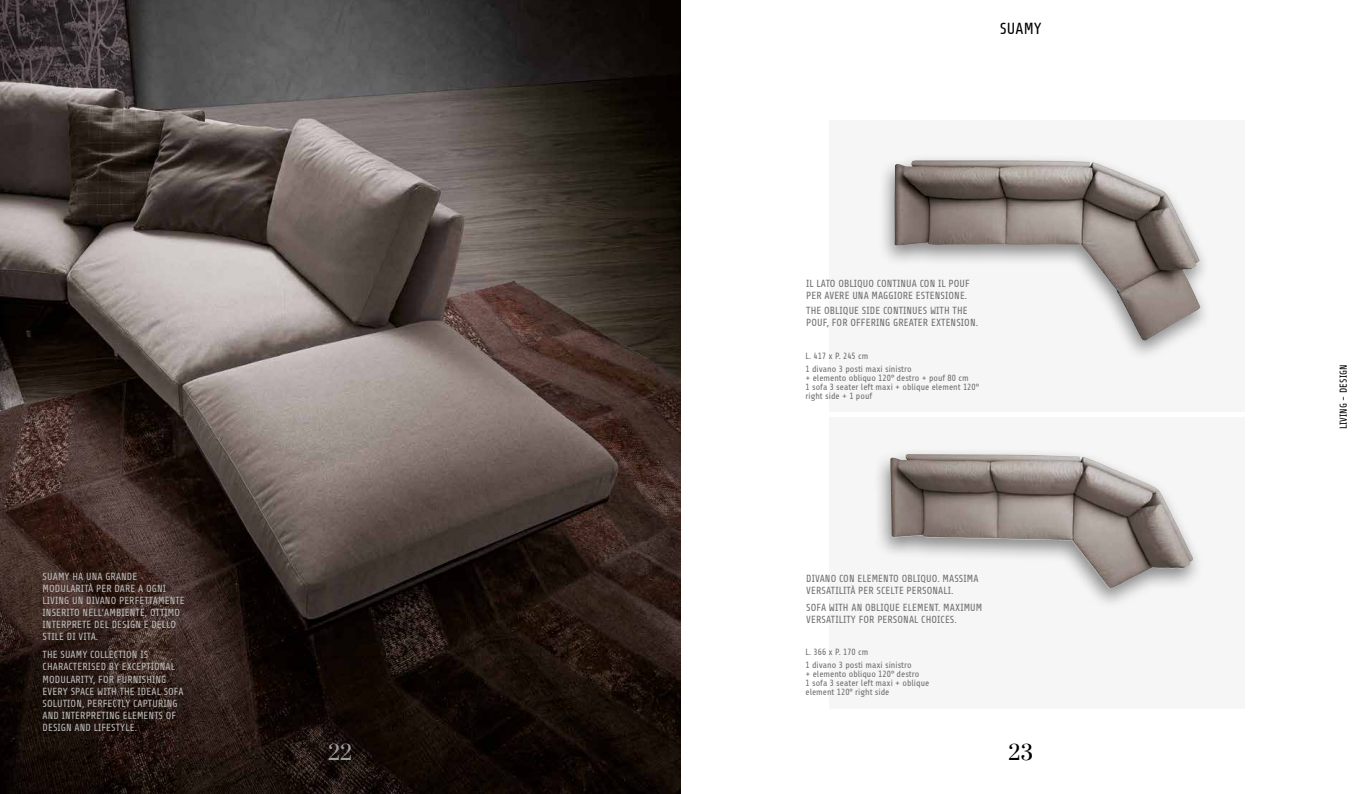
<style>
.page{position:relative;width:1361px;height:794px;background:#fff}
.page>*{position:absolute;margin:0;border:0;box-sizing:border-box;transform-origin:0 0}
.t1{font:20px "Prata";color:#9d9d9c}
.t2{font:20px "Prata";color:#000}
.t3{font:16px "Share";letter-spacing:.01em;color:#000}
.t4{font:10.3px/12.1px "Share";letter-spacing:.01em;color:#bcbcbc}
.t5{font:10.3px/12.1px "Share";letter-spacing:.01em;color:#706f6f}
.t6{font:10px "Share";letter-spacing:.01em;color:#000}
.t7{font:9px/9px "Share";color:#706f6f}
</style>
<div class="page">
<div style="left:829px;top:120px;width:415px;height:292px;background:#f6f6f6"></div>
<div style="left:829px;top:417px;width:415px;height:291px;background:#f6f6f6"></div>
<div style="left:877px;top:153px;width:334px;height:209px;background:#000;opacity:.45"></div>
<img style="left:894px;top:160px;width:306px;height:180px">
<div style="left:873px;top:447px;width:331px;height:163px;background:#000;opacity:.45"></div>
<img style="left:890px;top:454px;width:303px;height:135px">
<img style="left:0;top:0;width:680px;height:794px">
<p class="t4" style="left:43px;top:570px;width:144px">SUAMY HA UNA GRANDE<br>MODULARITÀ PER DARE A OGNI<br>LIVING UN DIVANO PERFETTAMENTE<br>INSERITO NELL’AMBIENTE, OTTIMO<br>INTERPRETE DEL DESIGN E DELLO<br>STILE DI VITA.</p>
<p class="t4" style="left:43px;top:649px;width:143px">THE SUAMY COLLECTION IS<br>CHARACTERISED BY EXCEPTIONAL<br>MODULARITY, FOR FURNISHING<br>EVERY SPACE WITH THE IDEAL SOFA<br>SOLUTION, PERFECTLY CAPTURING<br>AND INTERPRETING ELEMENTS OF<br>DESIGN AND LIFESTYLE.</p>
<h2 class="t3" style="left:999px;top:20px;width:44px">SUAMY</h2>
<p class="t5" style="left:806px;top:278px;width:165px">IL LATO OBLIQUO CONTINUA CON IL POUF<br>PER AVERE UNA MAGGIORE ESTENSIONE.</p>
<p class="t5" style="left:806px;top:305px;width:173px">THE OBLIQUE SIDE CONTINUES WITH THE<br>POUF, FOR OFFERING GREATER EXTENSION.</p>
<p class="t7" style="left:805px;top:349px;width:108px;line-height:13px">L. 417 x P. 245 cm<br>1 divano 3 posti maxi sinistro</p>
<p class="t7" style="left:805px;top:373px;width:175px">+ elemento obliquo 120° destro + pouf 80 cm<br>1 sofa 3 seater left maxi + oblique element 120° right side + 1 pouf</p>
<p class="t5" style="left:806px;top:573px;width:174px">DIVANO CON ELEMENTO OBLIQUO. MASSIMA<br>VERSATILITÀ PER SCELTE PERSONALI.</p>
<p class="t5" style="left:806px;top:601px;width:178px">SOFA WITH AN OBLIQUE ELEMENT. MAXIMUM<br>VERSATILITY FOR PERSONAL CHOICES.</p>
<p class="t7" style="left:805px;top:645px;width:108px;line-height:13px">L. 366 x P. 170 cm<br>1 divano 3 posti maxi sinistro</p>
<p class="t7" style="left:805px;top:669px;width:125px">+ elemento obliquo 120° destro<br>1 sofa 3 seater left maxi + oblique element 120° right side</p>
<h1 class="t1" style="left:328px;top:740px;width:26px">22</h1>
<h1 class="t2" style="left:1008px;top:740px;width:26px">23</h1>
<p class="t6" style="left:1338px;top:429px;width:66px;rotate:-90deg">LIVING - DESIGN</p>
</div>
